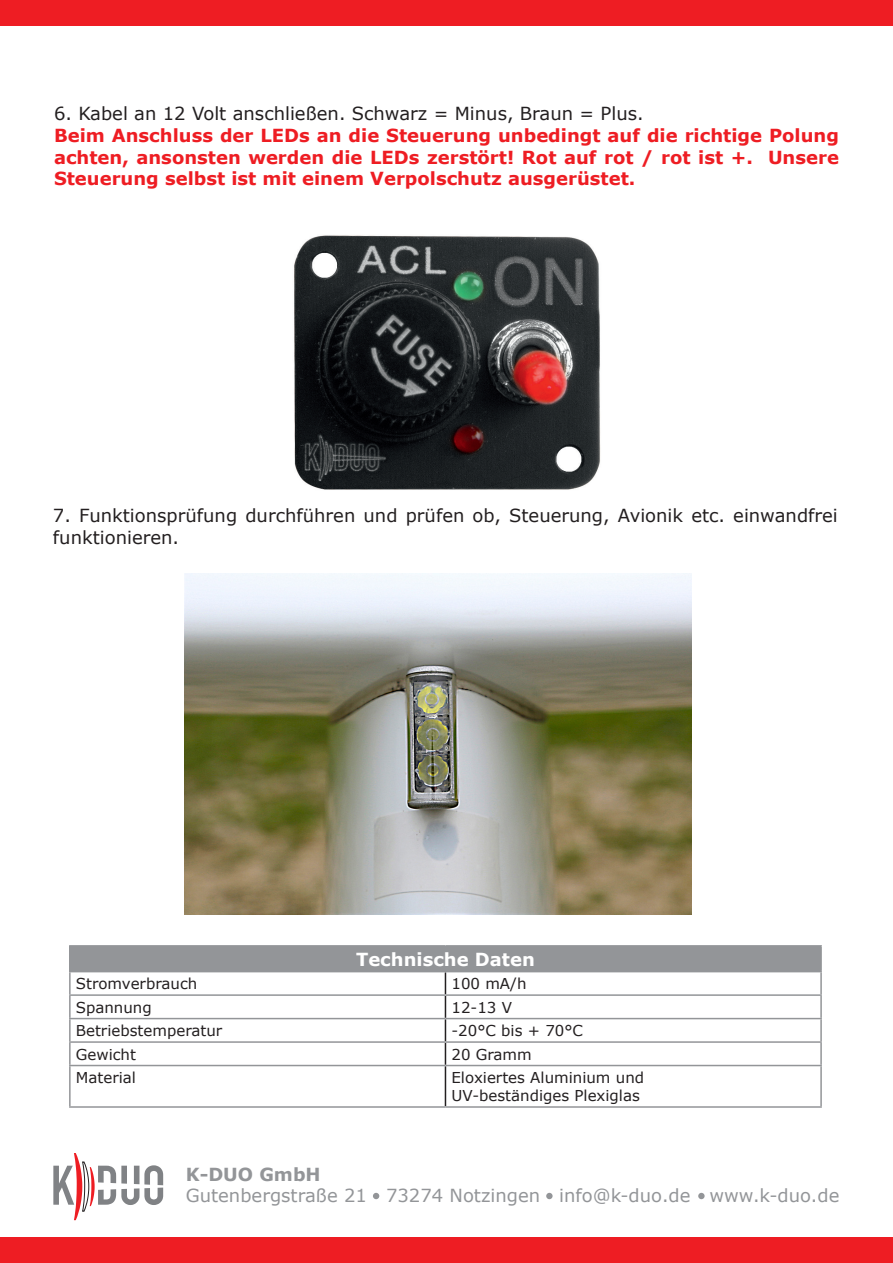
<style>
.page{position:relative;width:893px;height:1263px;background:#fff}
.page>*{position:absolute;margin:0;border:0;box-sizing:border-box;transform-origin:0 0}
.t1{font:700 18px/21.6px "Verdana";color:#ee1d23;text-align:justify}
.t2{font:18px/21.6px "Verdana";color:#231f20}
.t3{font:18px "Verdana";color:#939598}
.t4{font:700 18px "Verdana";color:#fff}
.t5{font:700 18px "Verdana";color:#939598}
.t6{font:15px/18px "Verdana";color:#231f20}
</style>
<div class="page">
<div style="left:0;top:1237px;width:893px;height:26px;background:#ee1d23"></div>
<div style="left:70px;top:946px;width:751px;height:26px;background:#939598"></div>
<svg style="left:445px;top:972px;width:1px;height:93px"></svg>
<hr style="left:445px;top:1066px;width:1px;height:40px;background:#231f20">
<hr style="left:69px;top:971px;width:376px;height:1px;background:#939598">
<hr style="left:445px;top:971px;width:377px;height:1px;background:#939598">
<hr style="left:69px;top:994px;width:376px;height:2px;background:#939598">
<hr style="left:445px;top:994px;width:377px;height:2px;background:#939598">
<hr style="left:69px;top:1018px;width:376px;height:1px;background:#939598">
<hr style="left:445px;top:1018px;width:377px;height:1px;background:#939598">
<hr style="left:69px;top:1041px;width:376px;height:2px;background:#939598">
<hr style="left:445px;top:1041px;width:377px;height:2px;background:#939598">
<hr style="left:69px;top:1065px;width:376px;height:1px;background:#939598">
<hr style="left:445px;top:1065px;width:377px;height:1px;background:#939598">
<hr style="left:69px;top:1106px;width:376px;height:2px;background:#939598">
<hr style="left:445px;top:1106px;width:377px;height:2px;background:#939598">
<hr style="left:69px;top:945px;width:376px;height:2px;background:#939598">
<hr style="left:69px;top:947px;width:2px;height:24px;background:#939598">
<hr style="left:445px;top:945px;width:377px;height:2px;background:#939598">
<hr style="left:820px;top:947px;width:2px;height:24px;background:#939598">
<hr style="left:69px;top:972px;width:2px;height:22px;background:#939598">
<hr style="left:820px;top:972px;width:2px;height:22px;background:#939598">
<hr style="left:69px;top:996px;width:2px;height:22px;background:#939598">
<hr style="left:820px;top:996px;width:2px;height:22px;background:#939598">
<hr style="left:69px;top:1019px;width:2px;height:22px;background:#939598">
<hr style="left:820px;top:1019px;width:2px;height:22px;background:#939598">
<hr style="left:69px;top:1043px;width:2px;height:22px;background:#939598">
<hr style="left:820px;top:1043px;width:2px;height:22px;background:#939598">
<hr style="left:69px;top:1066px;width:2px;height:40px;background:#939598">
<hr style="left:820px;top:1066px;width:2px;height:40px;background:#939598">
<svg style="left:53px;top:1153px;width:111px;height:67px"></svg>
<svg style="left:373px;top:1193px;width:6px;height:6px"></svg>
<div style="left:546px;top:1193px;width:7px;height:6px;background:#939598;border-radius:50%"></div>
<div style="left:698px;top:1193px;width:7px;height:6px;background:#939598;border-radius:50%"></div>
<div style="left:0;top:0;width:893px;height:26px;background:#ee1d23"></div>
<img style="left:184px;top:573px;width:508px;height:341px">
<img style="left:294px;top:235px;width:307px;height:255px">
<p class="t2" style="left:54px;top:103px;width:591px">6. Kabel an 12 Volt anschließen. Schwarz = Minus, Braun = Plus.</p>
<p class="t1" style="left:54px;top:125px;width:786px">Beim Anschluss der LEDs an die Steuerung unbedingt auf die richtige Polung achten, ansonsten werden die LEDs zerstört! Rot auf rot / rot ist +. Unsere Steuerung selbst ist mit einem Verpolschutz ausgerüstet.</p>
<p class="t2" style="left:53px;top:505px;width:786px">7. Funktionsprüfung durchführen und prüfen ob, Steuerung, Avionik etc. einwandfrei funktionieren.</p>
<p class="t4" style="left:356px;top:947px;width:180px">Technische Daten</p>
<p class="t6" style="left:76px;top:975px;width:123px">Stromverbrauch</p>
<p class="t6" style="left:451px;top:975px;width:77px">100 mA/h</p>
<p class="t6" style="left:76px;top:998px;width:77px">Spannung</p>
<p class="t6" style="left:451px;top:998px;width:62px">12-13 V</p>
<p class="t6" style="left:76px;top:1022px;width:148px">Betriebstemperatur</p>
<p class="t6" style="left:451px;top:1022px;width:133px">-20°C bis + 70°C</p>
<p class="t6" style="left:76px;top:1045px;width:62px">Gewicht</p>
<p class="t6" style="left:451px;top:1045px;width:82px">20 Gramm</p>
<p class="t6" style="left:76px;top:1069px;width:62px">Material</p>
<p class="t6" style="left:451px;top:1069px;width:194px">Eloxiertes Aluminium und<br>UV-beständiges Plexiglas</p>
<p class="t5" style="left:186px;top:1162px;width:136px">K-DUO GmbH</p>
<p class="t3" style="left:186px;top:1184px;width:655px">Gutenbergstraße 21 73274 Notzingen info@k-duo.de www.k-duo.de</p>
</div>
